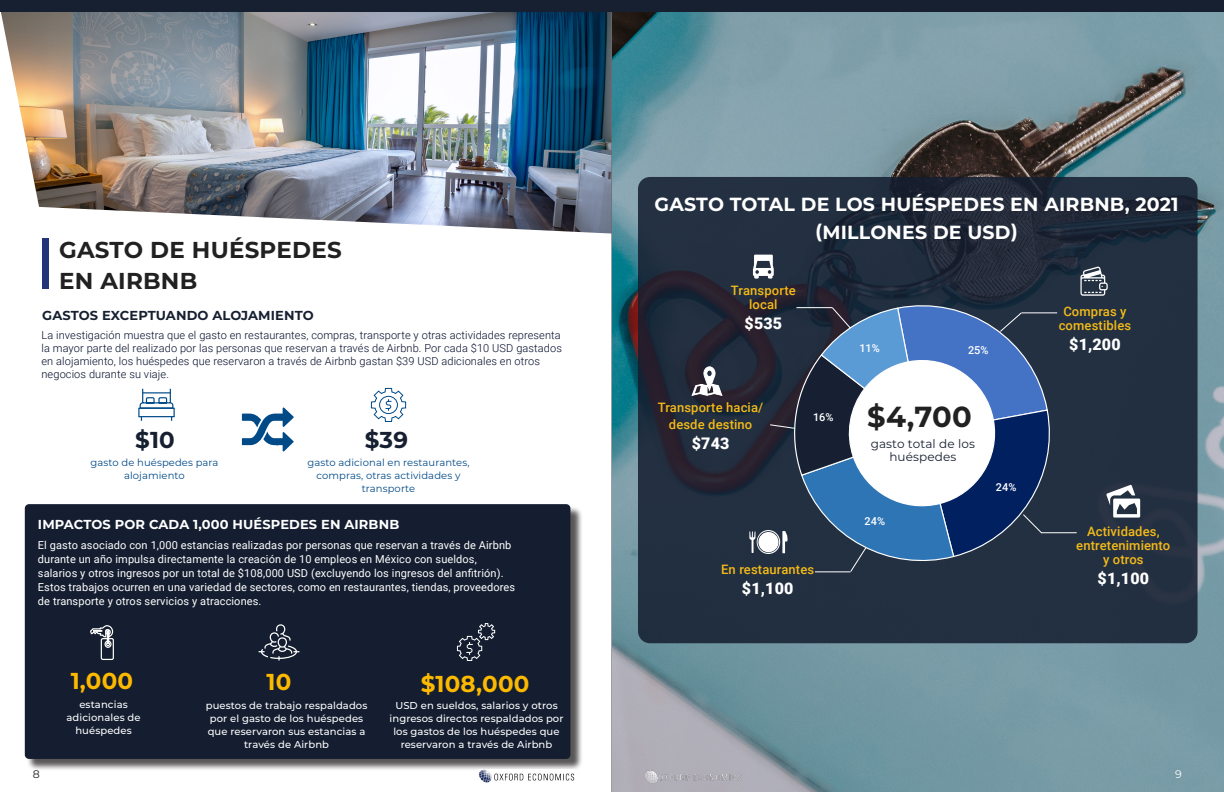
<style>
.page{position:relative;width:1224px;height:792px;background:#fff}
.page>*{position:absolute;margin:0;border:0;box-sizing:border-box;transform-origin:0 0}
.second_title{font:700 29px "Montserrat";color:#212121}
.second_title-2{font:700 23px "Montserrat";letter-spacing:.01em;color:#212121}
.second_title-3{font:700 23px "Montserrat";letter-spacing:.01em;color:#fcb900}
.second_title-4{font:700 23px "Montserrat";color:#172031}
.second_title-5{font:700 19px/28px "Montserrat";letter-spacing:.01em;color:#fff;text-align:center}
.Body_Text_Para{font:900 16px "Roboto";letter-spacing:.01em;color:#fff}
.Body_Text_Para-2{font:500 13px/14px "Roboto";letter-spacing:.01em;color:#f4ba18;text-align:center}
.second_title-6{font:700 13px "Montserrat";letter-spacing:.01em;color:#fff}
.second_title-7{font:700 13px "Montserrat";letter-spacing:.01em;color:#172031}
.Body_Text_Para-3{font:12px/13px "Montserrat";letter-spacing:.01em;color:#172031;text-align:center}
.Body_Text_Para-4{font:11px/14px "Roboto";letter-spacing:.01em;color:#fff}
.Body_Text_Para-5{font:300 11px/13px "Roboto";letter-spacing:.01em;color:#000b29}
.t1{font:11px "Montserrat";color:#212121}
.t2{font:11px "Montserrat";color:#fff}
.t3{font:500 10.9px "Roboto";letter-spacing:.005em;color:#fff}
.second_title-8{font:500 10px/13px "Montserrat";letter-spacing:.01em;color:#fff;text-align:center}
.second_title-9{font:10px/13px "Montserrat";letter-spacing:.01em;color:#004a88;text-align:center}
</style>
<div class="page">
<div style="left:42px;top:238px;width:7px;height:50px;background:#22357a"></div>
<img style="left:1px;top:12px;width:611px;height:222px">
<img style="left:612px;top:12px;width:612px;height:780px">
<div style="left:26px;top:506px;width:557px;height:265px;background:#231f20;opacity:.75"></div>
<div style="left:25px;top:504px;width:545px;height:255px;background:#141e30;border-radius:4px"></div>
<svg style="left:638px;top:177px;width:560px;height:466px;background:#212d3d"></svg>
<svg style="left:242px;top:407px;width:52px;height:45px"></svg>
<svg style="left:370px;top:387px;width:37px;height:35px"></svg>
<svg style="left:139px;top:388px;width:35px;height:33px"></svg>
<div style="left:0;top:0;width:1224px;height:12px;background:#172031"></div>
<img style="left:660px;top:772px;width:50px;height:9px">
<img style="left:693px;top:774px;width:51px;height:8px">
<img style="left:642px;top:769px;width:18px;height:16px">
<img style="left:479px;top:769px;width:95px;height:13px">
<svg style="left:456px;top:623px;width:40px;height:38px"></svg>
<svg style="left:258px;top:624px;width:42px;height:37px"></svg>
<div style="left:101px;top:638px;width:13px;height:22px;border:1px solid #fff;border-radius:2px"></div>
<div style="left:105px;top:640px;width:7px;height:8px;border:1px solid #fff;border-radius:50%"></div>
<svg style="left:90px;top:625px;width:24px;height:21px"></svg>
<hr style="left:815px;top:572px;width:36px;height:1px;background:#fff">
<hr style="left:1041px;top:532px;width:36px;height:1px;background:#fff">
<svg style="left:1080px;top:266px;width:28px;height:30px"></svg>
<svg style="left:692px;top:366px;width:31px;height:30px"></svg>
<svg style="left:753px;top:255px;width:21px;height:24px"></svg>
<svg style="left:1106px;top:485px;width:34px;height:33px"></svg>
<svg style="left:749px;top:306px;width:310px;height:266px"></svg>
<p class="second_title-2" style="left:59px;top:234px;width:284px">GASTO DE HUÉSPEDES</p>
<p class="second_title-2" style="left:59px;top:265px;width:140px">EN AIRBNB</p>
<p class="second_title-7" style="left:42px;top:306px;width:273px">GASTOS EXCEPTUANDO ALOJAMIENTO</p>
<p class="Body_Text_Para-5" style="left:42px;top:328px;width:522px">La investigación muestra que el gasto en restaurantes, compras, transporte y otras actividades representa la mayor parte del realizado por las personas que reservan a través de Airbnb. Por cada $10 USD gastados en alojamiento, los huéspedes que reservaron a través de Airbnb gastan $39 USD adicionales en otros negocios durante su viaje.</p>
<p class="second_title-4" style="left:135px;top:424px;width:41px">$10</p>
<p class="second_title-9" style="left:90px;top:455px;width:130px">gasto de huéspedes para alojamiento</p>
<p class="second_title-4" style="left:365px;top:423px;width:45px">$39</p>
<p class="second_title-9" style="left:308px;top:455px;width:163px">gasto adicional en restaurantes, compras, otras actividades y transporte</p>
<p class="second_title-6" style="left:38px;top:515px;width:363px">IMPACTOS POR CADA 1,000 HUÉSPEDES EN AIRBNB</p>
<p class="Body_Text_Para-4" style="left:38px;top:537px;width:479px">El gasto asociado con 1,000 estancias realizadas por personas que reservan a través de Airbnb durante un año impulsa directamente la creación de 10 empleos en México con sueldos, salarios y otros ingresos por un total de $108,000 USD (excluyendo los ingresos del anfitrión).<br>Estos trabajos ocurren en una variedad de sectores, como en restaurantes, tiendas, proveedores de transporte y otros servicios y atracciones.</p>
<p class="second_title-3" style="left:71px;top:664px;width:64px">1,000</p>
<p class="second_title-8" style="left:67px;top:698px;width:76px">estancias adicionales de huéspedes</p>
<p class="second_title-3" style="left:267px;top:665px;width:26px">10</p>
<p class="second_title-8" style="left:206px;top:699px;width:163px">puestos de trabajo respaldados por el gasto de los huéspedes que reservaron sus estancias a través de Airbnb</p>
<p class="second_title-3" style="left:421px;top:667px;width:110px">$108,000</p>
<p class="second_title-8" style="left:390px;top:699px;width:176px">USD en sueldos, salarios y otros ingresos directos respaldados por los gastos de los huéspedes que reservaron a través de Airbnb</p>
<p class="second_title-5" style="left:655px;top:190px;width:526px">GASTO TOTAL DE LOS HUÉSPEDES EN AIRBNB, 2021 (MILLONES DE USD)</p>
<p class="Body_Text_Para-2" style="left:731px;top:283px;width:66px">Transporte local</p>
<p class="Body_Text_Para" style="left:745px;top:312px;width:39px">$535</p>
<p class="Body_Text_Para-2" style="left:658px;top:399px;width:107px;line-height:17px">Transporte hacia/ desde destino</p>
<p class="Body_Text_Para" style="left:692px;top:432px;width:39px">$743</p>
<p class="t3" style="left:813px;top:409px;width:22px">16%</p>
<p class="Body_Text_Para-2" style="left:721px;top:562px;width:95px">En restaurantes</p>
<p class="Body_Text_Para" style="left:742px;top:578px;width:53px">$1,100</p>
<p class="t3" style="left:859px;top:340px;width:22px">11%</p>
<p class="t3" style="left:968px;top:343px;width:22px">25%</p>
<p class="second_title" style="left:867px;top:395px;width:106px">$4,700</p>
<p class="Body_Text_Para-3" style="left:871px;top:436px;width:106px">gasto total de los huéspedes</p>
<p class="t3" style="left:865px;top:514px;width:22px">24%</p>
<p class="t3" style="left:996px;top:479px;width:22px">24%</p>
<p class="Body_Text_Para-2" style="left:1059px;top:304px;width:74px">Compras y comestibles</p>
<p class="Body_Text_Para" style="left:1069px;top:333px;width:53px">$1,200</p>
<p class="Body_Text_Para-2" style="left:1076px;top:524px;width:95px">Actividades, entretenimiento y otros</p>
<p class="Body_Text_Para" style="left:1098px;top:567px;width:53px">$1,100</p>
<p class="t1" style="left:33px;top:767px;width:9px">8</p>
<p class="t2" style="left:1175px;top:767px;width:8px">9</p>
</div>
